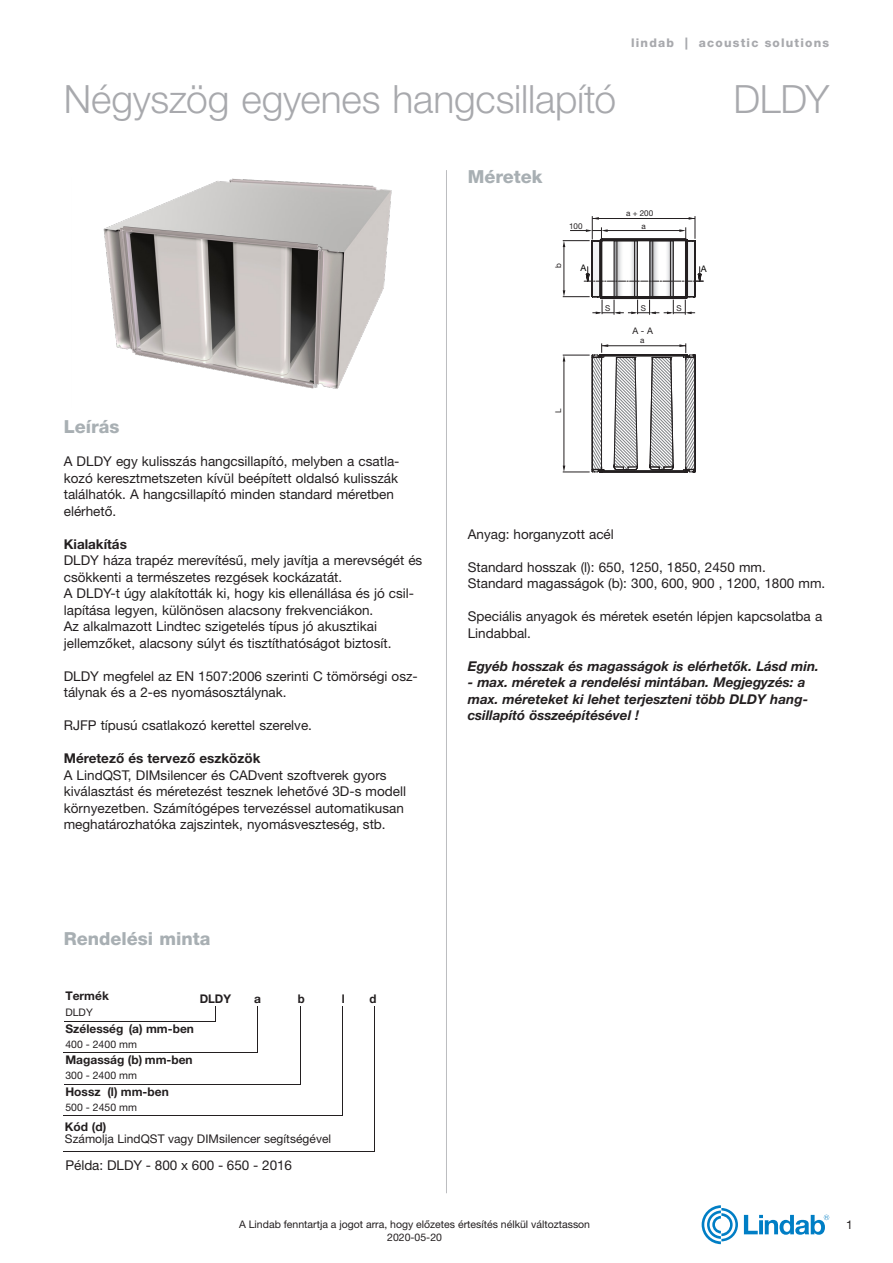
<style>
.page{position:relative;width:893px;height:1263px;background:#fff}
.page>*{position:absolute;margin:0;border:0;box-sizing:border-box;transform-origin:0 0}
.t1{font:300 39px "Helvetica Neue LT Pro";letter-spacing:-.005em;color:#a8a9ad}
.billede{font:800 18px "Helvetica Neue LT Pro";color:#a8afb3}
.billede-2{font:13.5px/16.5px "Helvetica Neue LT Pro";color:#231f20}
.billede-3{font:italic 700 13.5px/16.5px "Helvetica Neue LT Pro";color:#231f20}
.t2{font:700 12px "Helvetica Neue LT Pro";color:#231f20}
.t3{font:12px/11.9px "Helvetica Neue LT Pro";letter-spacing:.005em;color:#231f20}
.t4{font:800 12px "Helvetica Neue LT Pro";letter-spacing:.1em;color:#a8a9ad}
.t5{font:700 12px "Helvetica Neue";color:#231f20;scale:.96 1}
.t6{font:700 12px "Helvetica Neue LT Pro";color:#231f20;scale:.96 1}
.t7{font:700 12px "Helvetica Neue";color:#231f20}
.t8{font:10.5px/12.6px "Helvetica Neue LT Pro";color:#231f20;text-align:center}
.t9{font:10.5px "Helvetica Neue";letter-spacing:.005em;color:#231f20}
.t10{font:9px "Helvetica Neue LT Pro";color:#231f20}
.t11{font:9px "Helvetica Neue LT Pro";color:#050504}
.t12{font:8.1px "Helvetica Neue LT Pro";color:#231f20}
.s1{font-weight:700}
.s2{font-family:"Helvetica Neue LT Pro"}
</style>
<div class="page">
<svg style="left:744px;top:1215px;width:85px;height:20px"></svg>
<svg style="left:702px;top:1205px;width:36px;height:39px"></svg>
<hr style="left:446px;top:170px;width:1px;height:1023px;background:#bcbdc0">
<svg style="left:563px;top:343px;width:133px;height:130px"></svg>
<svg style="left:563px;top:216px;width:140px;height:99px"></svg>
<img style="left:103px;top:178px;width:289px;height:211px">
<svg style="left:215px;top:1006px;width:1px;height:15px"></svg>
<hr style="left:257px;top:1006px;width:1px;height:46px;background:#231f20">
<hr style="left:300px;top:1006px;width:1px;height:78px;background:#231f20">
<hr style="left:342px;top:1006px;width:1px;height:109px;background:#231f20">
<hr style="left:374px;top:1006px;width:1px;height:145px;background:#231f20">
<hr style="left:64px;top:1021px;width:151px;height:1px;background:#231f20">
<hr style="left:64px;top:1052px;width:194px;height:1px;background:#231f20">
<hr style="left:64px;top:1084px;width:236px;height:1px;background:#231f20">
<hr style="left:64px;top:1115px;width:279px;height:1px;background:#231f20">
<hr style="left:64px;top:1151px;width:311px;height:1px;background:#231f20">
<p class="t4" style="left:631px;top:35px;width:200px">lindab | acoustic solutions</p>
<h1 class="t1" style="left:64px;top:75px;width:554px">Négyszög egyenes hangcsillapító</h1>
<h1 class="t1" style="left:733px;top:75px;width:97px">DLDY</h1>
<p class="billede" style="left:64px;top:416px;width:57px">Leírás</p>
<p class="billede-2" style="left:64px;top:453px;width:337px">A DLDY egy kulisszás hangcsillapító, melyben a csatla&shy;kozó keresztmetszeten kívül beépített oldalsó kulisszák találhatók. A hangcsillapító minden standard méretben elérhető.</p>
<p class="billede-2" style="left:64px;top:535px;width:360px"><span class="s1">Kialakítás<br></span>DLDY háza trapéz merevítésű, mely javítja a merevségét és csökkenti a természetes rezgések kockázatát.<br>A DLDY-t úgy alakították ki, hogy kis ellenállása és jó csil&shy;lapítása legyen, különösen alacsony frekvenciákon.<br>Az alkalmazott Lindtec szigetelés típus jó akusztikai jellemzőket, alacsony súlyt és tisztíthatóságot biztosít.</p>
<p class="billede-2" style="left:64px;top:667px;width:356px">DLDY megfelel az EN 1507:2006 szerinti C tömörségi osz&shy;tálynak és a 2-es nyomásosztálynak.</p>
<p class="billede-2" style="left:64px;top:717px;width:250px">RJFP típusú csatlakozó kerettel szerelve.</p>
<p class="billede-2" style="left:64px;top:750px;width:344px"><span class="s1">Méretező és tervező eszközök<br></span>A LindQST, DIMsilencer és CADvent szoftverek gyors kiválasztást és méretezést tesznek lehetővé 3D-s modell környezetben. Számítógépes tervezéssel automatikusan meghatározhatóka zajszintek, nyomásveszteség, stb.</p>
<p class="billede" style="left:468px;top:166px;width:76px">Méretek</p>
<p class="t12" style="left:626px;top:208px;width:29px">a + 200</p>
<p class="t12" style="left:569px;top:221px;width:15px">100</p>
<p class="t12" style="left:641px;top:221px;width:6px">a</p>
<p class="t12" style="left:553px;top:268px;width:6px;rotate:-90deg">b</p>
<p class="t11" style="left:580px;top:263px;width:7px">A</p>
<p class="t11" style="left:701px;top:264px;width:7px">A</p>
<p class="t12" style="left:605px;top:303px;width:7px">S</p>
<p class="t12" style="left:641px;top:303px;width:7px">S</p>
<p class="t12" style="left:676px;top:303px;width:7px">S</p>
<p class="t10" style="left:633px;top:326px;width:22px">A - A</p>
<p class="t12" style="left:640px;top:336px;width:6px">a</p>
<p class="t12" style="left:553px;top:413px;width:6px;rotate:-90deg">L</p>
<p class="billede-2" style="left:468px;top:525px;width:148px">Anyag: horganyzott acél</p>
<p class="billede-2" style="left:468px;top:558px;width:300px">Standard hosszak (l): 650, 1250, 1850, 2450 mm.</p>
<p class="billede-2" style="left:468px;top:575px;width:359px">Standard magasságok (b): 300, 600, 900 , 1200, 1800 mm.</p>
<p class="billede-2" style="left:468px;top:608px;width:356px">Speciális anyagok és méretek esetén lépjen kapcsolatba a<br>Lindabbal.</p>
<p class="billede-3" style="left:468px;top:657px;width:353px">Egyéb hosszak és magasságok is elérhetők. Lásd min.</p>
<p class="billede-3" style="left:468px;top:673px;width:342px">- max. méretek a rendelési mintában. Megjegyzés: a max. méreteket ki lehet terjeszteni több DLDY hang&shy;csillapító összeépítésével !</p>
<p class="billede" style="left:64px;top:928px;width:148px">Rendelési minta</p>
<p class="t2" style="left:65px;top:988px;width:45px">Termék</p>
<p class="t9" style="left:65px;top:1006px;width:29px">DLDY</p>
<p class="t2" style="left:65px;top:1021px;width:130px">Szélesség (a) mm-ben</p>
<p class="t9" style="left:65px;top:1038px;width:73px">400 - 2400 mm</p>
<p class="t2" style="left:65px;top:1052px;width:129px">Magasság (b) mm-ben</p>
<p class="t9" style="left:65px;top:1069px;width:73px">300 - 2400 mm</p>
<p class="t2" style="left:65px;top:1084px;width:105px">Hossz (l) mm-ben</p>
<p class="t9" style="left:65px;top:1101px;width:73px"><span class="s2">5</span>00 - 2450 mm</p>
<p class="t3" style="left:65px;top:1120px;width:268px"><span class="s1">Kód (d)<br></span>Számolja LindQST vagy DIMsilencer segítségével</p>
<p class="billede-2" style="left:65px;top:1156px;width:228px">Példa: DLDY - 800 x 600 - 650 - 2016</p>
<p class="t5" style="left:200px;top:991px;width:34px">DLD<span class="s2">Y</span></p>
<p class="t7" style="left:254px;top:991px;width:8px">a</p>
<p class="t5" style="left:298px;top:991px;width:9px">b</p>
<p class="t6" style="left:342px;top:991px;width:5px">l</p>
<p class="t6" style="left:370px;top:991px;width:9px">d</p>
<p class="t8" style="left:239px;top:1218px;width:352px">A Lindab fenntartja a jogot arra, hogy előzetes értesítés nélkül változtasson<br>2020-05-20</p>
<p class="t3" style="left:846px;top:1218px;width:8px">1</p>
</div>
